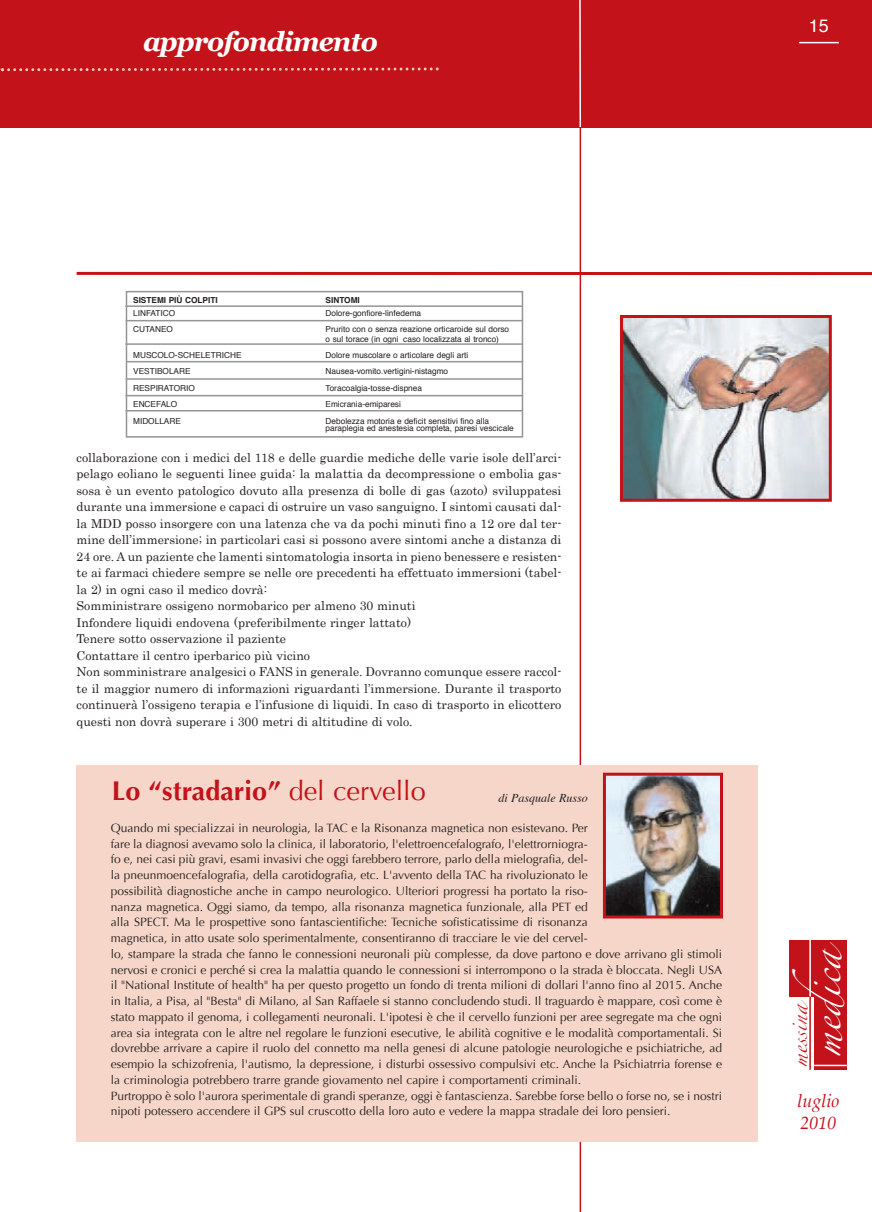
<style>
.page{position:relative;width:872px;height:1212px;background:#fff}
.page>*{position:absolute;margin:0;border:0;box-sizing:border-box;transform-origin:0 0}
.t1{font:28.35px "Zapfino";color:#fff}
.t2{font:700 27px "Optima";color:#c4121a}
.t3{font:italic 700 27px "Georgia";letter-spacing:-.035em;color:#fff}
.t4{font:italic 18px/21.9px "Palatino";color:#c4121a}
.t5{font:18px "Helvetica";color:#fff}
.t6{font:15.15px "Zapfino";color:#c4121a}
.t7{font:12.3px/16.5px "Century";color:#231f20}
.t8{font:12px/15.8px "Optima";color:#231f20}
.t9{font:italic 12px "Times";color:#231f20}
.t10{font:8.25px/9.1px "Helvetica";color:#231f20}
.t11{font:700 8.25px "Helvetica";color:#231f20}
.s1{font-weight:400}
</style>
<div class="page">
<div style="left:126px;top:291px;width:397px;height:147px;border:2px solid #939598"></div>
<hr style="left:579px;top:3px;width:2px;height:1209px;background:#c4121a">
<div style="left:77px;top:766px;width:680px;height:376px;background:#f5d6c8"></div>
<hr style="left:0;top:0;width:1px;height:128px;background:#c4121a">
<div style="left:789px;top:940px;width:58px;height:129px;background:#c4121a"></div>
<div style="left:789px;top:997px;width:24px;height:74px;background:#fff"></div>
<hr style="left:809px;top:997px;width:2px;height:73px;background:#c4121a">
<hr style="left:809px;top:940px;width:2px;height:56px;background:#fff">
<hr style="left:813px;top:1065px;width:33px;height:1px;background:#fff">
<div style="left:1px;top:0;width:871px;height:128px;background:#c4121a"></div>
<hr style="left:799px;top:42px;width:39px;height:1px;background:#fff">
<hr style="left:77px;top:272px;width:795px;height:3px;background:#c4121a">
<hr style="left:579px;top:0;width:2px;height:127px;background:#fff">
<svg style="left:0;top:67px;width:439px;height:5px"></svg>
<img style="left:607px;top:777px;width:112px;height:137px">
<div style="left:603px;top:773px;width:120px;height:145px;border:3px solid #c4121a"></div>
<hr style="left:125px;top:305px;width:397px;height:2px;background:#939598">
<hr style="left:126px;top:361px;width:397px;height:1px;background:#939598">
<hr style="left:126px;top:378px;width:397px;height:2px;background:#939598">
<hr style="left:126px;top:395px;width:397px;height:1px;background:#939598">
<hr style="left:126px;top:410px;width:397px;height:1px;background:#939598">
<hr style="left:126px;top:320px;width:396px;height:1px;background:#939598">
<hr style="left:125px;top:343px;width:397px;height:2px;background:#939598">
<img style="left:624px;top:319px;width:204px;height:179px">
<div style="left:620px;top:315px;width:212px;height:187px;border:3px solid #c4121a"></div>
<h2 class="t3" style="left:143px;top:27px;width:236px">approfondimento</h2>
<h3 class="t5" style="left:809px;top:18px;width:22px">15</h3>
<p class="t11" style="left:133px;top:296px;width:86px">SISTEMI PIù COLPITI</p>
<p class="t11" style="left:325px;top:296px;width:36px">SINTOMI</p>
<p class="t10" style="left:133px;top:309px;width:44px">LINFATICO</p>
<p class="t10" style="left:325px;top:309px;width:97px">Dolore-gonfiore-linfedema</p>
<p class="t10" style="left:133px;top:326px;width:41px">CUTANEO</p>
<p class="t10" style="left:325px;top:326px;width:185px">Prurito con o senza reazione orticaroide sul dorso o sul torace (in ogni caso localizzata al tronco)</p>
<p class="t10" style="left:133px;top:351px;width:110px">MUSCOLO-SCHELETRICHE</p>
<p class="t10" style="left:325px;top:351px;width:144px">Dolore muscolare o articolare degli arti</p>
<p class="t10" style="left:133px;top:368px;width:59px">VESTIBOLARE</p>
<p class="t10" style="left:325px;top:368px;width:124px">Nausea-vomito.vertigini-nistagmo</p>
<p class="t10" style="left:133px;top:384px;width:63px">RESPIRATORIO</p>
<p class="t10" style="left:325px;top:384px;width:98px">Toracoalgia-tosse-dispnea</p>
<p class="t10" style="left:133px;top:401px;width:46px">ENCEFALO</p>
<p class="t10" style="left:325px;top:401px;width:77px">Emicrania-emiparesi</p>
<p class="t10" style="left:133px;top:417px;width:49px">MIDOLLARE</p>
<p class="t10" style="left:325px;top:418px;width:190px;line-height:7.6px">Debolezza motoria e deficit sensitivi fino alla paraplegia ed anestesia completa, paresi vescicale</p>
<p class="t7" style="left:77px;top:448px;width:486px">collaborazione con i medici del 118 e delle guardie mediche delle varie isole dell’arci&shy;pelago eoliano le seguenti linee guida: la malattia da decompressione o embolia gas&shy;sosa è un evento patologico dovuto alla presenza di bolle di gas (azoto) sviluppatesi durante una immersione e capaci di ostruire un vaso sanguigno. I sintomi causati dal&shy;la MDD posso insorgere con una latenza che va da pochi minuti fino a 12 ore dal ter&shy;mine dell’immersione; in particolari casi si possono avere sintomi anche a distanza di 24 ore. A un paziente che lamenti sintomatologia insorta in pieno benessere e resisten&shy;te ai farmaci chiedere sempre se nelle ore precedenti ha effettuato immersioni (tabel&shy;la 2) in ogni caso il medico dovrà:<br>Somministrare ossigeno normobarico per almeno 30 minuti<br>Infondere liquidi endovena (preferibilmente ringer lattato)<br>Tenere sotto osservazione il paziente<br>Contattare il centro iperbarico più vicino<br>Non somministrare analgesici o FANS in generale. Dovranno comunque essere raccol&shy;te il maggior numero di informazioni riguardanti l’immersione. Durante il trasporto continuerà l’ossigeno terapia e l’infusione di liquidi. In caso di trasporto in elicottero questi non dovrà superare i 300 metri di altitudine di volo.</p>
<h2 class="t2" style="left:112px;top:775px;width:315px">Lo “stradario” <span class="s1">del cervello</span></h2>
<p class="t9" style="left:498px;top:793px;width:91px">di Pasquale Russo</p>
<p class="t8" style="left:111px;top:820px;width:613px">Quando mi specializzai in neurologia, la TAC e la Risonanza magnetica non esistevano. Per<br>fare la diagnosi avevamo solo la clinica, il laboratorio, l'elettroencefalografo, l'elettrorniogra-<br>fo e, nei casi più gravi, esami invasivi che oggi farebbero terrore, parlo della mielografia, del-<br>la pneunmoencefalografia, della carotidografia, etc. L'avvento della TAC ha rivoluzionato le<br>possibilità diagnostiche anche in campo neurologico. Ulteriori progressi ha portato la riso-<br>nanza magnetica. Oggi siamo, da tempo, alla risonanza magnetica funzionale, alla PET ed<br>alla SPECT. Ma le prospettive sono fantascientifiche: Tecniche sofisticatissime di risonanza<br>magnetica, in atto usate solo sperimentalmente, consentiranno di tracciare le vie del cervel-<br>lo, stampare la strada che fanno le connessioni neuronali più complesse, da dove partono e dove arrivano gli stimoli nervosi e cronici e perché si crea la malattia quando le connessioni si interrompono o la strada è bloccata. Negli USA il "National Institute of health" ha per questo progetto un fondo di trenta milioni di dollari l'anno fino al 2015. Anche in Italia, a Pisa, al "Besta" di Milano, al San Raffaele si stanno concludendo studi. Il traguardo è mappare, così come è stato mappato il genoma, i collegamenti neuronali. L'ipotesi è che il cervello funzioni per aree segregate ma che ogni area sia integrata con le altre nel regolare le funzioni esecutive, le abilità cognitive e le modalità comportamentali. Si dovrebbe arrivare a capire il ruolo del connetto ma nella genesi di alcune patologie neurologiche e psichiatriche, ad esempio la schizofrenia, l'autismo, la depressione, i disturbi ossessivo compulsivi etc. Anche la Psichiatrria forense e la criminologia potrebbero trarre grande giovamento nel capire i comportamenti criminali.<br>Purtroppo è solo l'aurora sperimentale di grandi speranze, oggi è fantascienza. Sarebbe forse bello o forse no, se i nostri nipoti potessero accendere il GPS sul cruscotto della loro auto e vedere la mappa stradale dei loro pensieri.</p>
<h1 class="t1" style="left:813px;top:1057px;width:116px;rotate:-90deg">medica</h1>
<p class="t6" style="left:792px;top:1067px;width:68px;rotate:-90deg">messina</p>
<h3 class="t4" style="left:797px;top:1091px;width:44px">luglio<br>2010</h3>
</div>
